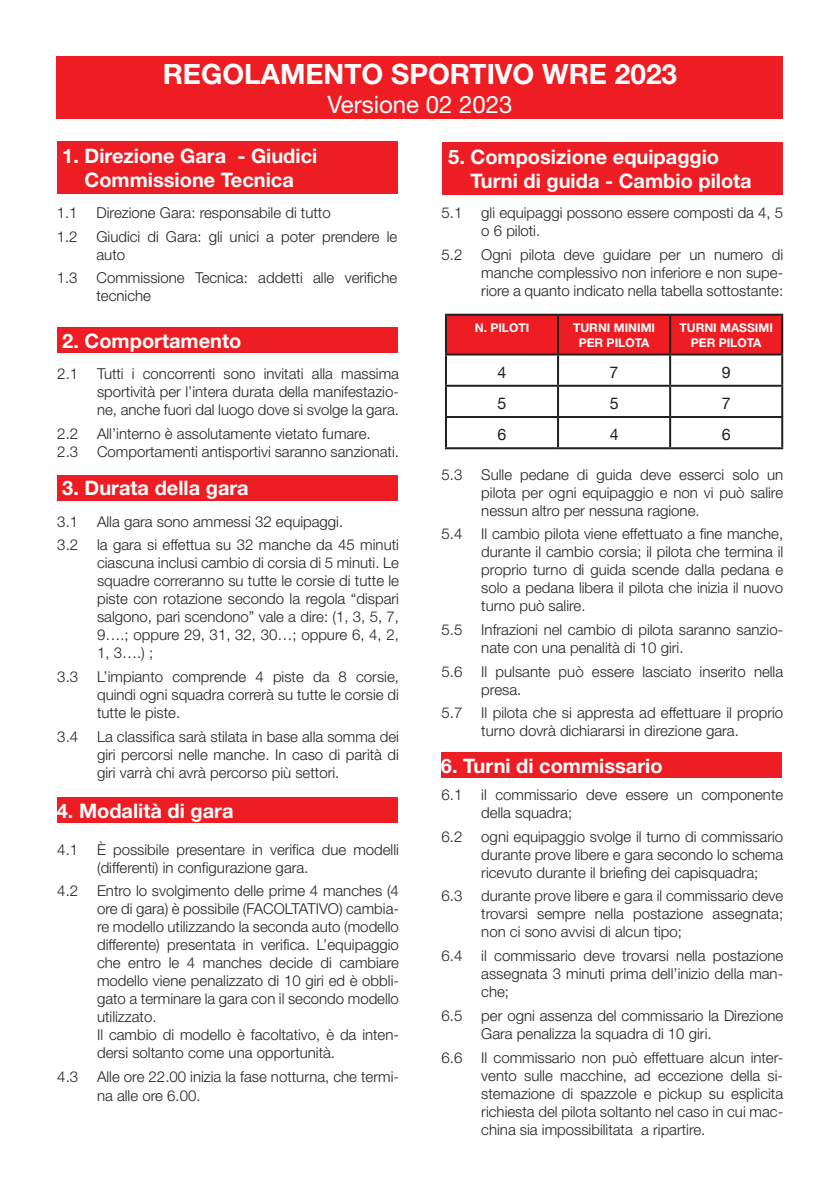
<style>
.page{position:relative;width:840px;height:1191px;background:#fff}
.page>*{position:absolute;margin:0;border:0;box-sizing:border-box;transform-origin:0 0}
.t1{font:700 28px "Helvetica Neue";color:#fff}
.t2{font:24px "Helvetica Neue";color:#fff}
.t3{font:700 20px/24px "Helvetica Neue";color:#fff;text-align:center}
.t4{font:16px "Helvetica Neue";color:#231f20}
.t5{font:300 15px/18px "Helvetica Neue";color:#231f20}
.t6{font:700 12px/14.4px "Helvetica Neue";color:#fff;text-align:center}
</style>
<div class="page">
<div style="left:57px;top:141px;width:340px;height:52px;background:#ee1d23"></div>
<div style="left:57px;top:57px;width:725px;height:62px;background:#ee1d23"></div>
<div style="left:57px;top:327px;width:340px;height:26px;background:#ee1d23"></div>
<div style="left:57px;top:475px;width:340px;height:25px;background:#ee1d23"></div>
<div style="left:57px;top:797px;width:340px;height:25px;background:#ee1d23"></div>
<div style="left:442px;top:142px;width:340px;height:53px;background:#ee1d23"></div>
<div style="left:446px;top:316px;width:334px;height:37px;background:#ee1d23"></div>
<hr style="left:444px;top:314px;width:113px;height:2px;background:#231f20">
<hr style="left:444px;top:316px;width:2px;height:37px;background:#231f20">
<hr style="left:557px;top:314px;width:112px;height:2px;background:#231f20">
<hr style="left:556px;top:316px;width:2px;height:37px;background:#231f20">
<hr style="left:669px;top:314px;width:113px;height:2px;background:#231f20">
<hr style="left:668px;top:316px;width:2px;height:37px;background:#231f20">
<hr style="left:780px;top:316px;width:2px;height:37px;background:#231f20">
<hr style="left:444px;top:353px;width:113px;height:2px;background:#231f20">
<hr style="left:444px;top:355px;width:2px;height:30px;background:#231f20">
<hr style="left:557px;top:353px;width:112px;height:2px;background:#231f20">
<hr style="left:556px;top:355px;width:2px;height:30px;background:#231f20">
<hr style="left:669px;top:353px;width:113px;height:2px;background:#231f20">
<hr style="left:668px;top:355px;width:2px;height:30px;background:#231f20">
<hr style="left:780px;top:355px;width:2px;height:30px;background:#231f20">
<hr style="left:444px;top:385px;width:113px;height:2px;background:#231f20">
<hr style="left:444px;top:387px;width:2px;height:29px;background:#231f20">
<hr style="left:557px;top:385px;width:112px;height:2px;background:#231f20">
<hr style="left:556px;top:387px;width:2px;height:29px;background:#231f20">
<hr style="left:669px;top:385px;width:113px;height:2px;background:#231f20">
<hr style="left:668px;top:387px;width:2px;height:29px;background:#231f20">
<hr style="left:780px;top:387px;width:2px;height:29px;background:#231f20">
<hr style="left:444px;top:416px;width:113px;height:2px;background:#231f20">
<hr style="left:444px;top:418px;width:2px;height:29px;background:#231f20">
<hr style="left:557px;top:416px;width:112px;height:2px;background:#231f20">
<hr style="left:556px;top:418px;width:2px;height:29px;background:#231f20">
<hr style="left:669px;top:416px;width:113px;height:2px;background:#231f20">
<hr style="left:668px;top:418px;width:2px;height:29px;background:#231f20">
<hr style="left:780px;top:418px;width:2px;height:29px;background:#231f20">
<hr style="left:444px;top:447px;width:113px;height:2px;background:#231f20">
<hr style="left:557px;top:447px;width:112px;height:2px;background:#231f20">
<hr style="left:669px;top:447px;width:113px;height:2px;background:#231f20">
<div style="left:441px;top:752px;width:340px;height:26px;background:#ee1d23"></div>
<h1 class="t1" style="left:163px;top:57px;width:515px">REGOLAMENTO SPORTIVO WRE 2023</h1>
<h2 class="t2" style="left:327px;top:90px;width:186px">Versione 02 2023</h2>
<h3 class="t3" style="left:62px;top:143px;width:256px">1. Direzione Gara - Giudici<br>Commissione Tecnica</h3>
<p class="t5" style="left:57px;top:203px;width:22px">1.1</p>
<p class="t5" style="left:96px;top:203px;width:235px">Direzione Gara: responsabile di tutto</p>
<p class="t5" style="left:57px;top:227px;width:22px">1.2</p>
<p class="t5" style="left:96px;top:227px;width:302px">Giudici di Gara: gli unici a poter prendere le auto</p>
<p class="t5" style="left:57px;top:269px;width:22px">1.3</p>
<p class="t5" style="left:96px;top:269px;width:302px">Commissione Tecnica: addetti alle verifiche tecniche</p>
<h3 class="t3" style="left:62px;top:328px;width:180px">2. Comportamento</h3>
<p class="t5" style="left:57px;top:364px;width:22px">2.1</p>
<p class="t5" style="left:97px;top:364px;width:303px;text-align:justify">Tutti i concorrenti sono invitati alla massima sportività per l’intera durata della manifestazio&shy;ne, anche fuori dal luogo dove si svolge la gara.</p>
<p class="t5" style="left:57px;top:424px;width:22px">2.2</p>
<p class="t5" style="left:97px;top:424px;width:275px">All’interno è assolutamente vietato fumare.</p>
<p class="t5" style="left:57px;top:442px;width:22px">2.3</p>
<p class="t5" style="left:97px;top:442px;width:303px">Comportamenti antisportivi saranno sanzionati.</p>
<h3 class="t3" style="left:62px;top:476px;width:188px">3. Durata della gara</h3>
<p class="t5" style="left:57px;top:512px;width:22px">3.1</p>
<p class="t5" style="left:97px;top:512px;width:247px">Alla gara sono ammessi 32 equipaggi.</p>
<p class="t5" style="left:57px;top:535px;width:22px">3.2</p>
<p class="t5" style="left:97px;top:535px;width:303px;text-align:justify">la gara si effettua su 32 manche da 45 minuti ciascuna inclusi cambio di corsia di 5 minuti. Le squadre correranno su tutte le corsie di tutte le piste con rotazione secondo la regola “dispari salgono, pari scendono” vale a dire: (1, 3, 5, 7, 9….; oppure 29, 31, 32, 30…; oppure 6, 4, 2, 1, 3….) ;</p>
<p class="t5" style="left:57px;top:667px;width:22px">3.3</p>
<p class="t5" style="left:97px;top:667px;width:303px;text-align:justify">L’impianto comprende 4 piste da 8 corsie, quindi ogni squadra correrà su tutte le corsie di tutte le piste.</p>
<p class="t5" style="left:57px;top:727px;width:22px">3.4</p>
<p class="t5" style="left:97px;top:727px;width:303px;text-align:justify">La classifica sarà stilata in base alla somma dei giri percorsi nelle manche. In caso di parità di giri varrà chi avrà percorso più settori.</p>
<h3 class="t3" style="left:57px;top:798px;width:178px">4. Modalità di gara</h3>
<p class="t5" style="left:57px;top:840px;width:22px">4.1</p>
<p class="t5" style="left:97px;top:840px;width:303px">È possibile presentare in verifica due modelli (differenti) in configurazione gara.</p>
<p class="t5" style="left:57px;top:881px;width:22px">4.2</p>
<p class="t5" style="left:97px;top:881px;width:303px">Entro lo svolgimento delle prime 4 manches (4 ore di gara) è possibile (FACOLTATIVO) cambia&shy;re modello utilizzando la seconda auto (modello differente) presentata in verifica. L’equipaggio che entro le 4 manches decide di cambiare modello viene penalizzato di 10 giri ed è obbli&shy;gato a terminare la gara con il secondo modello utilizzato.<br>Il cambio di modello è facoltativo, è da inten&shy;dersi soltanto come una opportunità.</p>
<p class="t5" style="left:57px;top:1067px;width:22px">4.3</p>
<p class="t5" style="left:97px;top:1066px;width:303px;line-height:19.2px">Alle ore 22.00 inizia la fase notturna, che termi&shy;na alle ore 6.00.</p>
<h3 class="t3" style="left:470px;top:145px;width:282px;text-align:left;text-indent:-22px">5. Composizione equipaggio<br>Turni di guida - Cambio pilota</h3>
<p class="t5" style="left:441px;top:203px;width:22px">5.1</p>
<p class="t5" style="left:481px;top:203px;width:303px">gli equipaggi possono essere composti da 4, 5 o 6 piloti.</p>
<p class="t5" style="left:441px;top:245px;width:22px">5.2</p>
<p class="t5" style="left:481px;top:245px;width:303px;text-align:justify">Ogni pilota deve guidare per un numero di manche complessivo non inferiore e non supe&shy;riore a quanto indicato nella tabella sottostante:</p>
<p class="t6" style="left:474px;top:320px;width:56px">N. PILOTI</p>
<p class="t6" style="left:572px;top:320px;width:83px">TURNI MINIMI<br>PER PILOTA</p>
<p class="t6" style="left:679px;top:320px;width:95px">TURNI MASSIMI<br>PER PILOTA</p>
<p class="t4" style="left:497px;top:360px;width:10px">4</p>
<p class="t4" style="left:609px;top:360px;width:10px">7</p>
<p class="t4" style="left:721px;top:360px;width:10px">9</p>
<p class="t4" style="left:497px;top:392px;width:10px">5</p>
<p class="t4" style="left:609px;top:392px;width:10px">5</p>
<p class="t4" style="left:721px;top:392px;width:10px">7</p>
<p class="t4" style="left:497px;top:423px;width:10px">6</p>
<p class="t4" style="left:609px;top:423px;width:10px">4</p>
<p class="t4" style="left:721px;top:423px;width:10px">6</p>
<p class="t5" style="left:441px;top:465px;width:22px">5.3</p>
<p class="t5" style="left:481px;top:465px;width:303px;text-align:justify">Sulle pedane di guida deve esserci solo un pilota per ogni equipaggio e non vi può salire nessun altro per nessuna ragione.</p>
<p class="t5" style="left:441px;top:524px;width:22px">5.4</p>
<p class="t5" style="left:481px;top:524px;width:303px;text-align:justify">Il cambio pilota viene effettuato a fine manche, durante il cambio corsia; il pilota che termina il proprio turno di guida scende dalla pedana e solo a pedana libera il pilota che inizia il nuovo turno può salire.</p>
<p class="t5" style="left:441px;top:620px;width:22px">5.5</p>
<p class="t5" style="left:481px;top:620px;width:303px">Infrazioni nel cambio di pilota saranno sanzio&shy;nate con una penalità di 10 giri.</p>
<p class="t5" style="left:441px;top:662px;width:22px">5.6</p>
<p class="t5" style="left:481px;top:662px;width:303px">Il pulsante può essere lasciato inserito nella presa.</p>
<p class="t5" style="left:441px;top:703px;width:22px">5.7</p>
<p class="t5" style="left:481px;top:703px;width:303px">Il pilota che si appresta ad effettuare il proprio turno dovrà dichiararsi in direzione gara.</p>
<h3 class="t3" style="left:441px;top:753px;width:223px">6. Turni di commissario</h3>
<p class="t5" style="left:441px;top:785px;width:22px">6.1</p>
<p class="t5" style="left:481px;top:785px;width:303px">il commissario deve essere un componente della squadra;</p>
<p class="t5" style="left:441px;top:827px;width:22px">6.2</p>
<p class="t5" style="left:481px;top:827px;width:303px;text-align:justify">ogni equipaggio svolge il turno di commissario durante prove libere e gara secondo lo schema ricevuto durante il briefing dei capisquadra;</p>
<p class="t5" style="left:441px;top:886px;width:22px">6.3</p>
<p class="t5" style="left:481px;top:886px;width:303px;text-align:justify">durante prove libere e gara il commissario deve trovarsi sempre nella postazione assegnata; non ci sono avvisi di alcun tipo;</p>
<p class="t5" style="left:441px;top:946px;width:22px">6.4</p>
<p class="t5" style="left:481px;top:946px;width:303px;text-align:justify">il commissario deve trovarsi nella postazione assegnata 3 minuti prima dell’inizio della man&shy;che;</p>
<p class="t5" style="left:441px;top:1006px;width:22px">6.5</p>
<p class="t5" style="left:481px;top:1006px;width:303px">per ogni assenza del commissario la Direzione<br>Gara penalizza la squadra di 10 giri.</p>
<p class="t5" style="left:441px;top:1048px;width:22px">6.6</p>
<p class="t5" style="left:481px;top:1048px;width:303px;text-align:justify">Il commissario non può effettuare alcun inter&shy;vento sulle macchine, ad eccezione della si&shy;stemazione di spazzole e pickup su esplicita richiesta del pilota soltanto nel caso in cui mac&shy;china sia impossibilitata a ripartire.</p>
</div>
